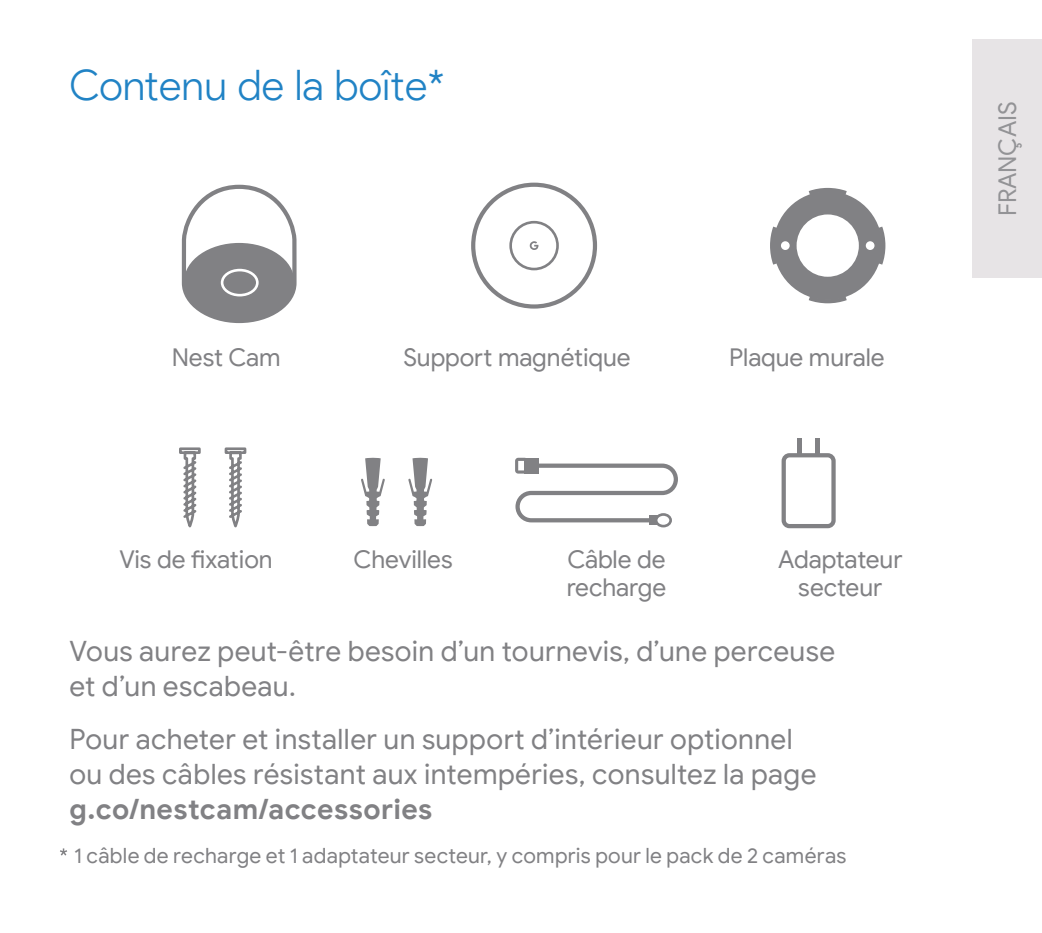
<style>
.page{position:relative;width:1042px;height:933px;background:#fff}
.page>*{position:absolute;margin:0;border:0;box-sizing:border-box;transform-origin:0 0}
.t1{font:300 42px "Product Sans";letter-spacing:.005em;color:#2183c5}
.t2{font:28px/35px "Google Sans";letter-spacing:.015em;color:#818184}
.t3{font:700 28px "Google Sans";letter-spacing:.015em;color:#818184}
.t4{font:24.5px/28px "Google Sans";letter-spacing:-.005em;color:#818184}
.t5{font:24.5px "Google Sans";color:#939396}
.t6{font:21px "Google Sans";letter-spacing:.015em;color:#818184}
</style>
<div class="page">
<div style="left:972px;top:40px;width:70px;height:238px;background:#e7e4e6"></div>
<svg style="left:60px;top:848px;width:7px;height:7px"></svg>
<svg style="left:179px;top:447px;width:68px;height:81px"></svg>
<svg style="left:515px;top:458px;width:163px;height:65px"></svg>
<div style="left:524px;top:458px;width:14px;height:15px;background:#818184"></div>
<div style="left:649px;top:515px;width:14px;height:10px;background:#818184"></div>
<div style="left:656px;top:514px;width:14px;height:12px;background:#fff;border-radius:50%"></div>
<div style="left:655px;top:513px;width:17px;height:14px;border:3px solid #818184;border-radius:50%"></div>
<svg style="left:361px;top:458px;width:24px;height:68px"></svg>
<svg style="left:408px;top:458px;width:24px;height:68px"></svg>
<div style="left:781px;top:453px;width:54px;height:75px;border:4px solid #818184;border-radius:6px"></div>
<div style="left:797px;top:437px;width:5px;height:17px;background:#818184"></div>
<div style="left:815px;top:437px;width:5px;height:17px;background:#818184"></div>
<svg style="left:182px;top:185px;width:114px;height:138px"></svg>
<svg style="left:530px;top:241px;width:8px;height:9px"></svg>
<div style="left:471px;top:183px;width:126px;height:125px;border:4px solid #818184;border-radius:50%"></div>
<div style="left:509px;top:221px;width:50px;height:49px;border:3px solid #818184;border-radius:50%"></div>
<svg style="left:770px;top:187px;width:115px;height:117px"></svg>
<div style="left:781px;top:241px;width:8px;height:9px;background:#fff;border-radius:50%"></div>
<div style="left:866px;top:241px;width:8px;height:9px;background:#fff;border-radius:50%"></div>
<h1 class="t1" style="left:69px;top:59px;width:377px">Contenu de la boîte*</h1>
<p class="t4" style="left:172px;top:343px;width:110px">Nest Cam</p>
<p class="t4" style="left:403px;top:343px;width:229px">Support magnétique</p>
<p class="t4" style="left:729px;top:343px;width:157px">Plaque murale</p>
<p class="t4" style="left:119px;top:545px;width:155px">Vis de fixation</p>
<p class="t4" style="left:567px;top:545px;width:101px">Câble de recharge</p>
<p class="t4" style="left:778px;top:545px;width:126px;text-align:center">Adaptateur secteur</p>
<p class="t4" style="left:353px;top:545px;width:101px">Chevilles</p>
<p class="t2" style="left:69px;top:634px;width:767px">Vous aurez peut-être besoin d’un tournevis, d’une perceuse et d’un escabeau.</p>
<p class="t2" style="left:69px;top:721px;width:748px">Pour acheter et installer un support d’intérieur optionnel ou des câbles résistant aux intempéries, consultez la page</p>
<p class="t3" style="left:69px;top:792px;width:364px">g.co/nestcam/accessories</p>
<p class="t6" style="left:74px;top:843px;width:774px">1 câble de recharge et 1 adaptateur secteur, y compris pour le pack de 2 caméras</p>
<p class="t5" style="left:992px;top:216px;width:117px;rotate:-90deg">FRANÇAIS</p>
</div>
